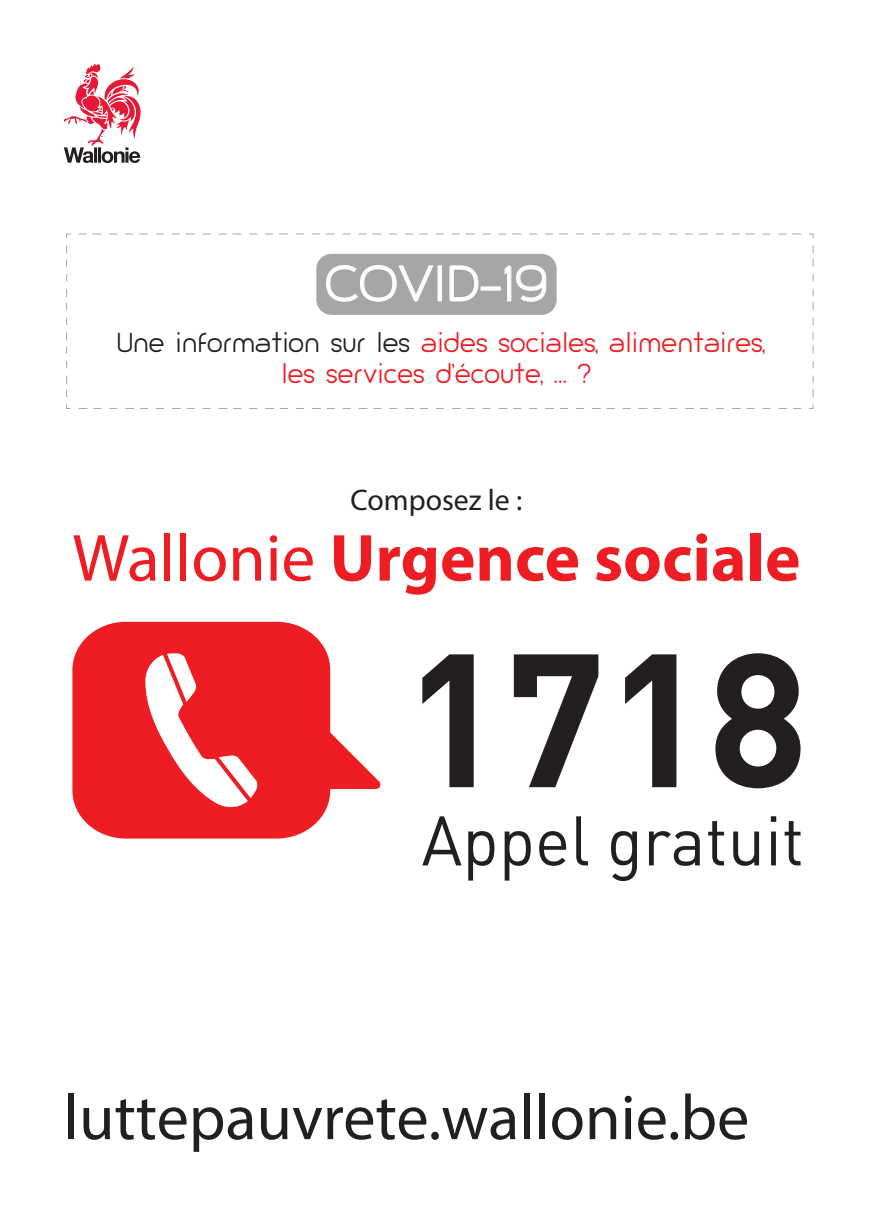
<style>
.page{position:relative;width:871px;height:1219px;background:#fff}
.page>*{position:absolute;margin:0;border:0;box-sizing:border-box;transform-origin:0 0}
.t1{font:700 67.3px "Myriad Pro";color:#ee1d23}
.t2{font:64.3px "Myriad Pro";color:#231f20}
.t3{font:46.8px "Giorgio";color:#fff}
.t4{font:29.8px "Myriad Pro";color:#231f20}
.t5{font:25.5px/30.6px "Giorgio";color:#ee1d23;text-align:center}
.s1{color:#231f20}
.s2{font-weight:400}
</style>
<div class="page">
<svg style="left:422px;top:816px;width:39px;height:49px"></svg>
<svg style="left:468px;top:831px;width:26px;height:50px"></svg>
<svg style="left:504px;top:831px;width:26px;height:50px"></svg>
<svg style="left:539px;top:831px;width:27px;height:35px"></svg>
<svg style="left:576px;top:816px;width:12px;height:49px"></svg>
<svg style="left:611px;top:831px;width:25px;height:50px"></svg>
<svg style="left:649px;top:831px;width:50px;height:35px"></svg>
<svg style="left:708px;top:821px;width:15px;height:44px"></svg>
<svg style="left:733px;top:831px;width:25px;height:35px"></svg>
<svg style="left:770px;top:816px;width:6px;height:49px"></svg>
<svg style="left:784px;top:821px;width:16px;height:44px"></svg>
<svg style="left:422px;top:654px;width:51px;height:133px"></svg>
<svg style="left:513px;top:654px;width:85px;height:133px"></svg>
<svg style="left:625px;top:654px;width:51px;height:133px"></svg>
<svg style="left:715px;top:653px;width:85px;height:135px"></svg>
<svg style="left:72px;top:622px;width:308px;height:217px;fill:#ee1d23"></svg>
<svg style="left:64px;top:64px;width:76px;height:99px"></svg>
<div style="left:316px;top:254px;width:240px;height:61px;background:#a7a6a6;border-radius:15px"></div>
<svg style="left:326px;top:265px;width:107px;height:37px"></svg>
<div style="left:438px;top:266px;width:3px;height:35px;border:1px solid #fff"></div>
<svg style="left:449px;top:265px;width:29px;height:36px"></svg>
<div style="left:480px;top:287px;width:20px;height:3px;border:1px solid #fff"></div>
<svg style="left:504px;top:265px;width:42px;height:37px"></svg>
<svg style="left:66px;top:404px;width:734px;height:5px"></svg>
<svg style="left:66px;top:233px;width:5px;height:164px"></svg>
<svg style="left:79px;top:233px;width:734px;height:5px"></svg>
<svg style="left:809px;top:245px;width:4px;height:164px"></svg>
<h3 class="t3" style="left:325px;top:255px;width:224px">COVID-19</h3>
<p class="t5" style="left:117px;top:329px;width:650px"><span class="s1">Une information sur les</span> aides sociales, alimentaires, les services d’écoute, … ?</p>
<p class="t4" style="left:350px;top:482px;width:173px">Composez le :</p>
<h1 class="t1" style="left:72px;top:514px;width:729px"><span class="s2">Wallonie</span> Urgence sociale</h1>
<h2 class="t2" style="left:64px;top:1078px;width:686px">luttepauvrete.wallonie.be</h2>
</div>
